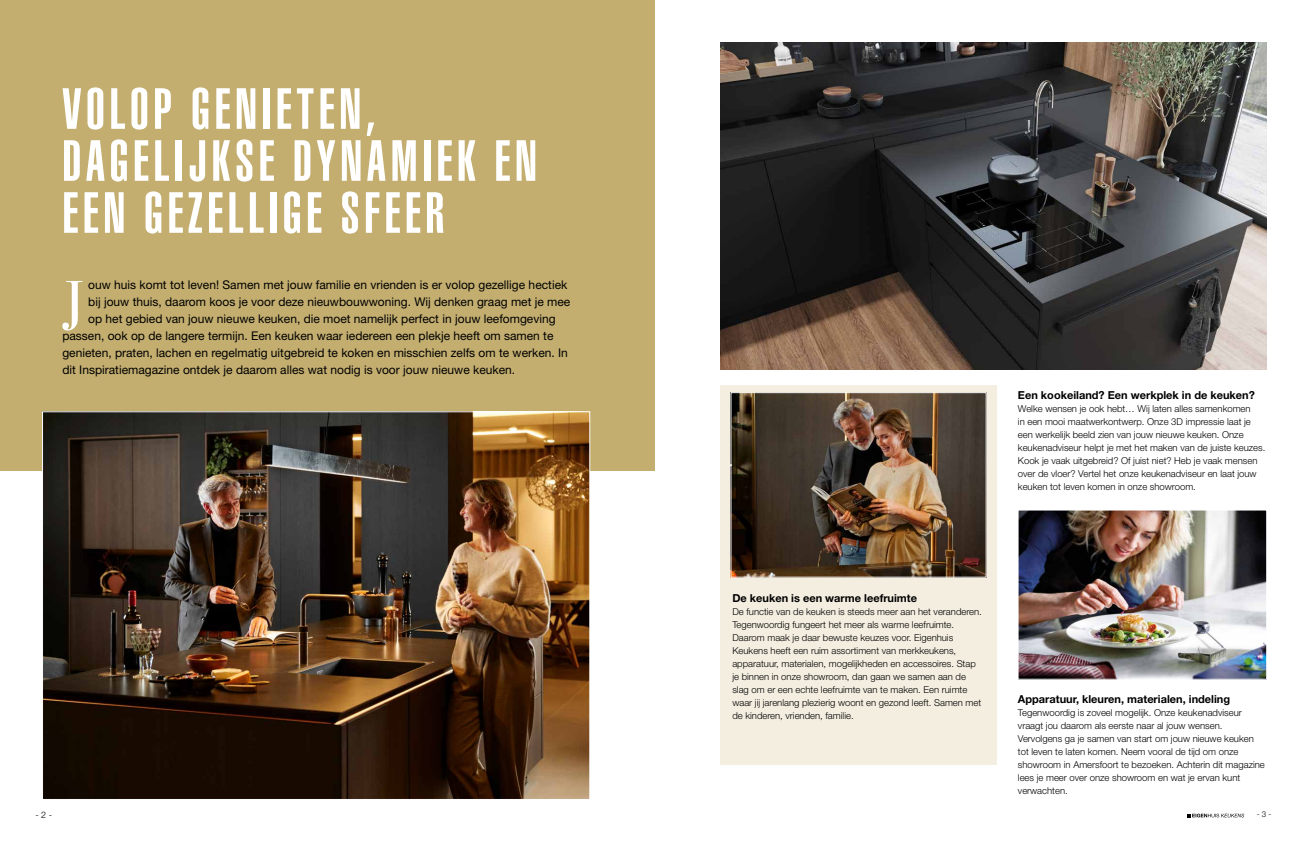
<style>
.page{position:relative;width:1310px;height:842px;background:#fff}
.page>*{position:absolute;margin:0;border:0;box-sizing:border-box;transform-origin:0 0}
.t1{font:60.9px "Bodoni Svty Two ITCTT";color:#fff}
.t2{font:57px/52px "Helvetica LT Std Ultra Comp";letter-spacing:.08em;color:#fff}
.t3{font:12px "Helvetica Neue LT Std";color:#000}
.t4{font:700 11px "Helvetica Neue LT Std";color:#000}
.t5{font:300 9.5px/13px "Helvetica Neue LT Std";color:#000}
.t6{font:300 9px "Helvetica Neue LT Std";color:#000}
.t7{font:300 8px "Helvetica Neue LT Std";color:#000}
</style>
<div class="page">
<div style="left:0;top:0;width:655px;height:471px;background:#c3ae70"></div>
<div style="left:720px;top:385px;width:277px;height:380px;background:#f4eee1"></div>
<img style="left:732px;top:394px;width:252px;height:182px">
<div style="left:730px;top:392px;width:256px;height:186px;border:1px solid #fff"></div>
<img style="left:1019px;top:512px;width:246px;height:166px">
<div style="left:1017px;top:510px;width:250px;height:170px;border:1px solid #fff"></div>
<img style="left:44px;top:413px;width:544px;height:385px">
<img style="left:721px;top:43px;width:545px;height:326px">
<svg style="left:1184px;top:811px;width:63px;height:9px"></svg>
<svg style="left:1187px;top:814px;width:57px;height:3px"></svg>
<div style="left:1245px;top:811px;width:38px;height:9px;background:#fff"></div>
<h2 class="t2" style="left:62px;top:84px;width:476px">VOLOP GENIETEN,<br>DAGELIJKSE DYNAMIEK EN<br>EEN GEZELLIGE SFEER</h2>
<h1 class="t1" style="left:64px;top:253px;width:21px">J</h1>
<p class="t3" style="left:88px;top:278px;width:480px">ouw huis komt tot leven! Samen met jouw familie en vrienden is er volop gezellige hectiek</p>
<p class="t3" style="left:88px;top:295px;width:484px">bij jouw thuis, daarom koos je voor deze nieuwbouwwoning. Wij denken graag met je mee</p>
<p class="t3" style="left:88px;top:312px;width:469px">op het gebied van jouw nieuwe keuken, die moet namelijk perfect in jouw leefomgeving</p>
<p class="t3" style="left:62px;top:329px;width:493px">passen, ook op de langere termijn. Een keuken waar iedereen een plekje heeft om samen te</p>
<p class="t3" style="left:62px;top:346px;width:507px">genieten, praten, lachen en regelmatig uitgebreid te koken en misschien zelfs om te werken. In</p>
<p class="t3" style="left:62px;top:363px;width:454px">dit Inspiratiemagazine ontdek je daarom alles wat nodig is voor jouw nieuwe keuken.</p>
<p class="t4" style="left:1018px;top:389px;width:238px">Een kookeiland? Een werkplek in de keuken?</p>
<p class="t5" style="left:1018px;top:402px;width:249px">Welke wensen je ook hebt… Wij laten alles samenkomen<br>in een mooi maatwerkontwerp. Onze 3D impressie laat je een werkelijk beeld zien van jouw nieuwe keuken. Onze keukenadviseur helpt je met het maken van de juiste keuzes.<br>Kook je vaak uitgebreid? Of juist niet? Heb je vaak mensen over de vloer? Vertel het onze keukenadviseur en laat jouw keuken tot leven komen in onze showroom.</p>
<p class="t4" style="left:732px;top:592px;width:186px">De keuken is een warme leefruimte</p>
<p class="t5" style="left:732px;top:605px;width:251px">De functie van de keuken is steeds meer aan het veranderen.<br>Tegenwoordig fungeert het meer als warme leefruimte.<br>Daarom maak je daar bewuste keuzes voor. Eigenhuis Keukens heeft een ruim assortiment van merkkeukens, apparatuur, materialen, mogelijkheden en accessoires. Stap je binnen in onze showroom, dan gaan we samen aan de slag om er een echte leefruimte van te maken. Een ruimte waar jij jarenlang plezierig woont en gezond leeft. Samen met de kinderen, vrienden, familie.</p>
<p class="t4" style="left:1018px;top:692px;width:214px">Apparatuur, kleuren, materialen, indeling</p>
<p class="t5" style="left:1018px;top:706px;width:248px">Tegenwoordig is zoveel mogelijk. Onze keukenadviseur vraagt jou daarom als eerste naar al jouw wensen.<br>Vervolgens ga je samen van start om jouw nieuwe keuken tot leven te laten komen. Neem vooral de tijd om onze showroom in Amersfoort te bezoeken. Achterin dit magazine lees je meer over onze showroom en wat je ervan kunt verwachten.</p>
<p class="t6" style="left:35px;top:809px;width:18px">- 2 -</p>
<p class="t7" style="left:1256px;top:810px;width:16px">- 3 -</p>
</div>
